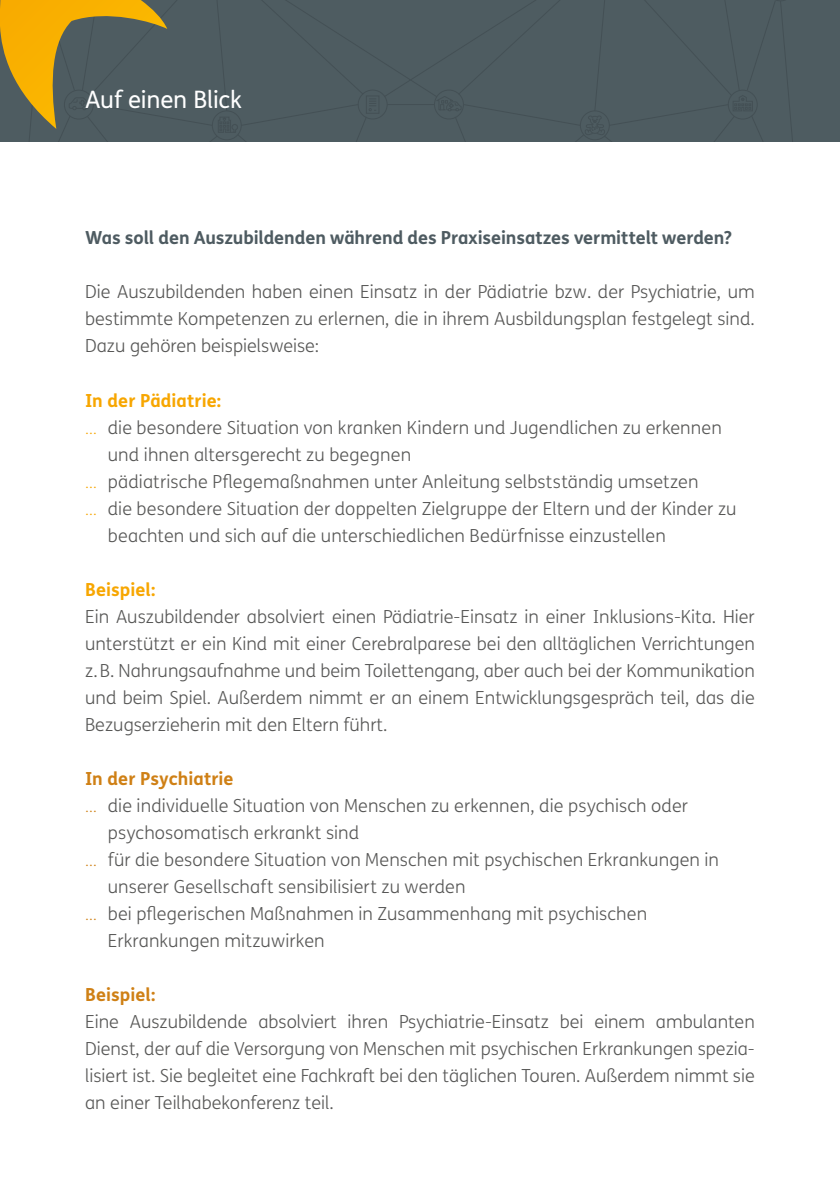
<style>
.page{position:relative;width:840px;height:1191px;background:#fff}
.page>*{position:absolute;margin:0;border:0;box-sizing:border-box;transform-origin:0 0}
.t1{font:24px "FS Me";letter-spacing:-.01em;color:#fff}
.t2{font:300 18px/27px "FS Me";letter-spacing:.005em;color:#575756}
.t3{font:700 18px "FS Me";letter-spacing:-.005em;color:#4e5b61}
.t4{font:700 18px "FS Me";letter-spacing:.005em;color:#cf8015}
.t5{font:700 18px "FS Me";letter-spacing:.005em;color:#f7a600}
.s1{font-family:"Proxima Nova";color:#f7a600}
.s2{font-family:"Proxima Nova";color:#cf8015}
</style>
<div class="page">
<div style="left:0;top:0;width:839px;height:142px;background:#4e5c61"></div>
<svg style="left:0;top:0;width:793px;height:142px"></svg>
<p class="t1" style="left:85px;top:83px;width:158px">Auf einen Blick</p>
<p class="t3" style="left:85px;top:224px;width:648px">Was soll den Auszubildenden während des Praxiseinsatzes vermittelt werden?</p>
<p class="t2" style="left:85px;top:278px;width:671px;text-align:justify">Die Auszubildenden haben einen Einsatz in der Pädiatrie bzw. der Psychiatrie, um bestimmte Kompetenzen zu erlernen, die in ihrem Ausbildungsplan festgelegt sind.<br>Dazu gehören beispielsweise:</p>
<p class="t5" style="left:85px;top:386px;width:137px">In der Pädiatrie:</p>
<p class="t2" style="left:108px;top:413px;width:615px;text-indent:-23px"><span class="s1">…</span> die besondere Situation von kranken Kindern und Jugendlichen zu erkennen und ihnen altersgerecht zu begegnen</p>
<p class="t2" style="left:85px;top:467px;width:614px"><span class="s1">…</span> pädiatrische Pflegemaßnahmen unter Anleitung selbstständig umsetzen</p>
<p class="t2" style="left:108px;top:494px;width:630px;text-indent:-23px"><span class="s1">…</span> die besondere Situation der doppelten Zielgruppe der Eltern und der Kinder zu beachten und sich auf die unterschiedlichen Bedürfnisse einzustellen</p>
<p class="t5" style="left:85px;top:575px;width:72px">Beispiel:</p>
<p class="t2" style="left:85px;top:602px;width:671px;text-align:justify">Ein Auszubildender absolviert einen Pädiatrie-Einsatz in einer Inklusions-Kita. Hier unterstützt er ein Kind mit einer Cerebralparese bei den alltäglichen Verrichtungen z.B. Nahrungsaufnahme und beim Toilettengang, aber auch bei der Kommunikation und beim Spiel. Außerdem nimmt er an einem Entwicklungsgespräch teil, das die Bezugserzieherin mit den Eltern führt.</p>
<p class="t4" style="left:85px;top:764px;width:150px">In der Psychiatrie</p>
<p class="t2" style="left:108px;top:791px;width:581px;text-indent:-23px"><span class="s2">…</span> die individuelle Situation von Menschen zu erkennen, die psychisch oder psychosomatisch erkrankt sind</p>
<p class="t2" style="left:108px;top:845px;width:612px;text-indent:-23px"><span class="s2">…</span> für die besondere Situation von Menschen mit psychischen Erkrankungen in unserer Gesellschaft sensibilisiert zu werden</p>
<p class="t2" style="left:108px;top:899px;width:540px;text-indent:-23px"><span class="s2">…</span> bei pflegerischen Maßnahmen in Zusammenhang mit psychischen<br>Erkrankungen mitzuwirken</p>
<p class="t4" style="left:85px;top:980px;width:72px">Beispiel:</p>
<p class="t2" style="left:85px;top:1007px;width:670px;text-align:justify">Eine Auszubildende absolviert ihren Psychiatrie-Einsatz bei einem ambulanten Dienst, der auf die Versorgung von Menschen mit psychischen Erkrankungen spezia&shy;lisiert ist. Sie begleitet eine Fachkraft bei den täglichen Touren. Außerdem nimmt sie an einer Teilhabekonferenz teil.</p>
</div>
